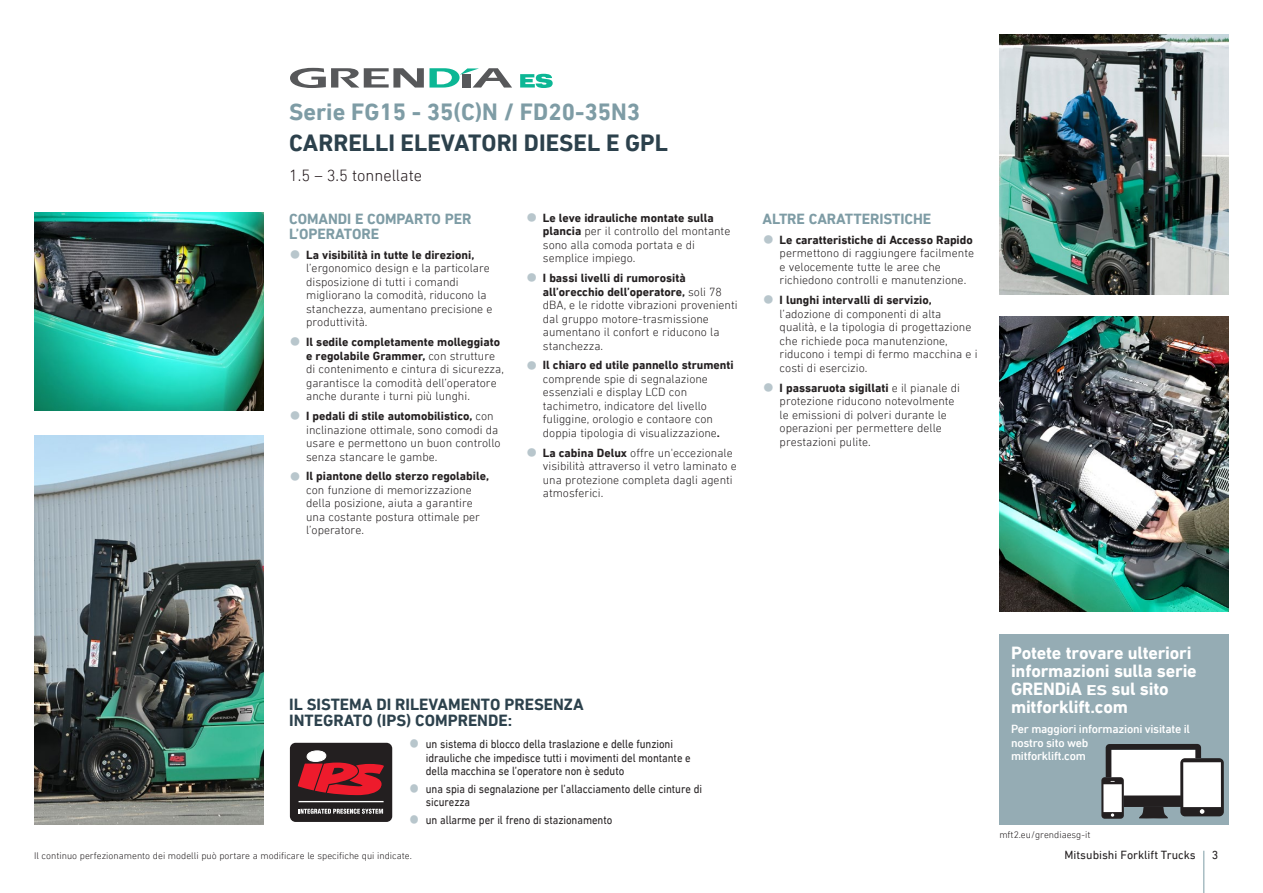
<style>
.page{position:relative;width:1263px;height:893px;background:#fff}
.page>*{position:absolute;margin:0;border:0;box-sizing:border-box;transform-origin:0 0}
.Inside_FormFactor_No{font:700 24px "DIN Next LT Pro";color:#2c414c}
.Inside_Series_Name_N{font:700 24px "DIN Next LT Pro";color:#7e9ca5}
.Boxout-Header{font:700 18px/18px "DIN Next LT Pro";letter-spacing:-.01em;color:#fff}
.Inside_Series_Model{font:700 16.5px/16.5px "DIN Next LT Pro";color:#2c414c}
.Inside_Capacity_Norm{font:300 16.5px "DIN Next LT Pro";color:#23191c}
.TOP_FEATURES_Section{font:700 15px/15px "DIN Next LT Pro";letter-spacing:-.005em;color:#7e9ca5}
.t1{font:300 12px/13.5px "DIN Next LT Pro";color:#231f20}
.t2{font:12px/13.5px "DIN Next LT Pro";letter-spacing:-.005em;color:#231f20;scale:.9 1}
.Back_Reverse_-_N{font:500 12px/13.5px "DIN Next LT Pro";letter-spacing:-.02em;color:#fff}
.t3{font:12px "DIN Next LT Pro";letter-spacing:-.005em;color:#231f20}
.BODY_Smallprint_Norm{font:300 9.75px "DIN Next LT Pro";color:#231f20}
.s1{font-family:"Helvetica Neue LT Pro";font-stretch:condensed;font-size:24px;color:#b8c6cc}
.s2{font-weight:700}
.s3{font-family:"Helvetica Neue LT Pro";font-weight:300;font-stretch:condensed;font-size:24px;color:#b8c6cc}
.s4{font-size:14.4px}
</style>
<div class="page">
<div style="left:999px;top:634px;width:230px;height:191px;background:#95acb4"></div>
<img style="left:999px;top:34px;width:230px;height:260px">
<img style="left:999px;top:316px;width:230px;height:296px">
<img style="left:34px;top:213px;width:230px;height:197px">
<svg style="left:290px;top:68px;width:222px;height:20px"></svg>
<svg style="left:520px;top:74px;width:33px;height:14px"></svg>
<div style="left:1111px;top:750px;width:84px;height:46px;background:#fff"></div>
<svg style="left:1139px;top:807px;width:29px;height:12px"></svg>
<div style="left:1101px;top:777px;width:23px;height:42px;background:#231f20;border-radius:3px"></div>
<svg style="left:1111px;top:813px;width:3px;height:4px"></svg>
<div style="left:1103px;top:784px;width:19px;height:28px;background:#fff"></div>
<div style="left:1180px;top:758px;width:44px;height:58px;background:#231f20;border-radius:5px"></div>
<svg style="left:1200px;top:809px;width:4px;height:5px"></svg>
<div style="left:1183px;top:762px;width:38px;height:45px;background:#fff"></div>
<svg style="left:1106px;top:744px;width:95px;height:38px"></svg>
<div style="left:1124px;top:795px;width:57px;height:12px;background:#231f20"></div>
<svg style="left:289px;top:742px;width:104px;height:80px;background:#6a3338"></svg>
<img style="left:34px;top:436px;width:230px;height:389px">
<hr style="left:1203px;top:851px;width:1px;height:42px;background:#7e9ca5">
<p class="Inside_Series_Name_N" style="left:289px;top:98px;width:352px">Serie FG15 - 35(C)N / FD20-35N3</p>
<p class="Inside_FormFactor_No" style="left:289px;top:129px;width:380px">CARRELLI ELEVATORI DIESEL E GPL</p>
<p class="Inside_Capacity_Norm" style="left:289px;top:165px;width:135px">1.5 – 3.5 tonnellate</p>
<p class="TOP_FEATURES_Section" style="left:289px;top:211px;width:184px">COMANDI E COMPARTO PER<br>L’OPERATORE</p>
<p class="t1" style="left:306px;top:248px;width:188px;text-indent:-17px"><span class="s1">•</span> <span class="s2">La visibilità in tutte le direzioni, </span>l’ergonomico design e la particolare disposizione di tutti i comandi migliorano la comodità, riducono la stanchezza, aumentano precisione e produttività.</p>
<p class="t1" style="left:306px;top:335px;width:199px;text-indent:-17px"><span class="s1">•</span> <span class="s2">Il sedile completamente molleggiato e regolabile Grammer,</span> con strutture di contenimento e cintura di sicurezza, garantisce la comodità dell’operatore anche durante i turni più lunghi.</p>
<p class="t1" style="left:306px;top:409px;width:196px;text-indent:-17px"><span class="s1">•</span> <span class="s2">I pedali di stile automobilistico,</span> con inclinazione ottimale, sono comodi da usare e permettono un buon controllo senza stancare le gambe.</p>
<p class="t1" style="left:306px;top:469px;width:184px;text-indent:-17px"><span class="s1">•</span> <span class="s2">Il piantone dello sterzo regolabile, </span>con funzione di memorizzazione della posizione, aiuta a garantire una costante postura ottimale per l’operatore.</p>
<p class="t1" style="left:543px;top:211px;width:189px;text-indent:-17px"><span class="s1">•</span> <span class="s2">Le leve idrauliche montate sulla plancia</span> per il controllo del montante sono alla comoda portata e di semplice impiego.</p>
<p class="t1" style="left:543px;top:271px;width:196px;text-indent:-17px"><span class="s1">•</span> <span class="s2">I bassi livelli di rumorosità all’orecchio dell’operatore,</span> soli 78 dBA, e le ridotte vibrazioni provenienti dal gruppo motore-trasmissione aumentano il confort e riducono la stanchezza.</p>
<p class="t1" style="left:543px;top:358px;width:192px;text-indent:-17px"><span class="s1">•</span> <span class="s2">Il chiaro ed utile pannello strumenti </span>comprende spie di segnalazione essenziali e display LCD con tachimetro, indicatore del livello fuliggine, orologio e contaore con doppia tipologia di visualizzazione<span class="s2">.</span></p>
<p class="t1" style="left:543px;top:446px;width:195px;text-indent:-17px"><span class="s1">•</span> <span class="s2">La cabina Delux</span> offre un'eccezionale visibilità attraverso il vetro laminato e una protezione completa dagli agenti atmosferici.</p>
<p class="TOP_FEATURES_Section" style="left:763px;top:211px;width:170px">ALTRE CARATTERISTICHE</p>
<p class="t1" style="left:780px;top:233px;width:196px;text-indent:-17px"><span class="s1">•</span> <span class="s2">Le caratteristiche di Accesso Rapido </span>permettono di raggiungere facilmente e velocemente tutte le aree che richiedono controlli e manutenzione.</p>
<p class="t1" style="left:780px;top:293px;width:200px;text-indent:-17px"><span class="s1">•</span> <span class="s2">I lunghi intervalli di servizio, </span>l’adozione di componenti di alta qualità, e la tipologia di progettazione che richiede poca manutenzione, riducono i tempi di fermo macchina e i costi di esercizio.</p>
<p class="t1" style="left:780px;top:381px;width:182px;text-indent:-17px"><span class="s1">•</span> <span class="s2">I passaruota sigillati</span> e il pianale di protezione riducono notevolmente le emissioni di polveri durante le operazioni per permettere delle prestazioni pulite.</p>
<p class="Inside_Series_Model" style="left:289px;top:696px;width:296px">IL SISTEMA DI RILEVAMENTO PRESENZA<br>INTEGRATO (IPS) COMPRENDE:</p>
<p class="t2" style="left:426px;top:737px;width:296px;text-indent:-17px"><span class="s3">•</span> un sistema di blocco della traslazione e delle funzioni idrauliche che impedisce tutti i movimenti del montante e della macchina se l’operatore non è seduto</p>
<p class="t2" style="left:426px;top:782px;width:308px;text-indent:-17px"><span class="s3">•</span> una spia di segnalazione per l’allacciamento delle cinture di sicurezza</p>
<p class="t2" style="left:409px;top:813px;width:228px"><span class="s3">•</span> un allarme per il freno di stazionamento</p>
<p class="BODY_Smallprint_Norm" style="left:34px;top:850px;width:379px">Il continuo perfezionamento dei modelli può portare a modificare le specifiche qui indicate.</p>
<p class="Boxout-Header" style="left:1011px;top:644px;width:187px">Potete trovare ulteriori informazioni sulla serie<br>GRENDiA <span class="s4">ES</span> sul sito mitforklift.com</p>
<p class="Back_Reverse_-_N" style="left:1011px;top:722px;width:181px">Per maggiori informazioni visitate il nostro sito web<br>mitforklift.com</p>
<p class="BODY_Smallprint_Norm" style="left:999px;top:829px;width:93px">mft2.eu/grendiaesg-it</p>
<p class="t3" style="left:1064px;top:848px;width:133px">Mitsubishi Forklift Trucks</p>
<p class="t3" style="left:1212px;top:848px;width:8px">3</p>
</div>
